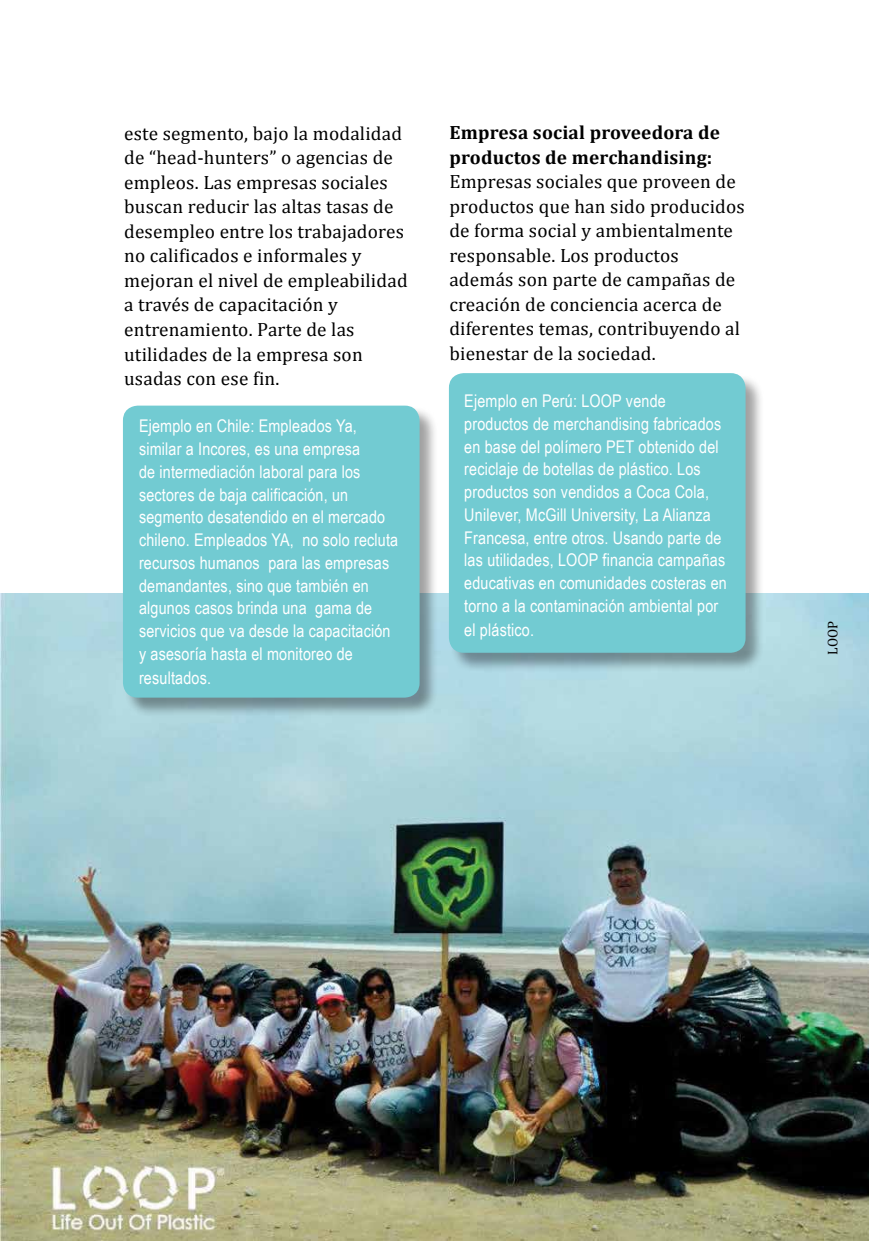
<style>
.page{position:relative;width:869px;height:1241px;background:#fff}
.page>*{position:absolute;margin:0;border:0;box-sizing:border-box;transform-origin:0 0}
.t1{font:19.25px/24.5px "Cambria";letter-spacing:.01em;color:#000}
.t2{font:700 19.25px/24.5px "Cambria";letter-spacing:.01em;color:#000}
.t3{font:17.5px/22.8px "Arial Narrow";letter-spacing:.01em;color:#fff}
.t4{font:14px "Cambria";color:#000}
</style>
<div class="page">
<img style="left:0;top:593px;width:868px;height:647px">
<div style="left:449px;top:373px;width:315px;height:299px;background:#000;opacity:.37"></div>
<div style="left:448px;top:373px;width:297px;height:279px;background:#72cbd2;border-radius:15px"></div>
<div style="left:123px;top:406px;width:316px;height:311px;background:#000;opacity:.37"></div>
<div style="left:123px;top:405px;width:296px;height:292px;background:#72cbd2;border-radius:15px"></div>
<p class="t1" style="left:124px;top:121px;width:285px">este segmento, bajo la modalidad de “head-hunters” o agencias de empleos. Las empresas sociales buscan reducir las altas tasas de desempleo entre los trabajadores no calificados e informales y mejoran el nivel de empleabilidad a través de capacitación y entrenamiento. Parte de las utilidades de la empresa son usadas con ese fin.</p>
<p class="t3" style="left:139px;top:414px;width:261px">Ejemplo en Chile: Empleados Ya, similar a Incores, es una empresa<br>de intermediación laboral para los sectores de baja calificación, un segmento desatendido en el mercado chileno. Empleados YA, no solo recluta recursos humanos para las empresas demandantes, sino que también en algunos casos brinda una gama de servicios que va desde la capacitación y asesoría hasta el monitoreo de</p>
<p class="t3" style="left:139px;top:666px;width:73px">resultados.</p>
<p class="t2" style="left:449px;top:120px;width:272px">Empresa social proveedora de productos de merchandising:</p>
<p class="t1" style="left:449px;top:169px;width:297px">Empresas sociales que proveen de productos que han sido producidos de forma social y ambientalmente responsable. Los productos además son parte de campañas de creación de conciencia acerca de diferentes temas, contribuyendo al bienestar de la sociedad.</p>
<p class="t3" style="left:464px;top:389px;width:264px">Ejemplo en Perú: LOOP vende productos de merchandising fabricados en base del polímero PET obtenido del reciclaje de botellas de plástico. Los productos son vendidos a Coca Cola, Unilever, McGill University, La Alianza Francesa, entre otros. Usando parte de las utilidades, LOOP financia campañas educativas en comunidades costeras en torno a la contaminación ambiental por</p>
<p class="t3" style="left:464px;top:618px;width:71px">el plástico.</p>
<p class="t4" style="left:824px;top:654px;width:35px;rotate:-90deg">LOOP</p>
</div>
